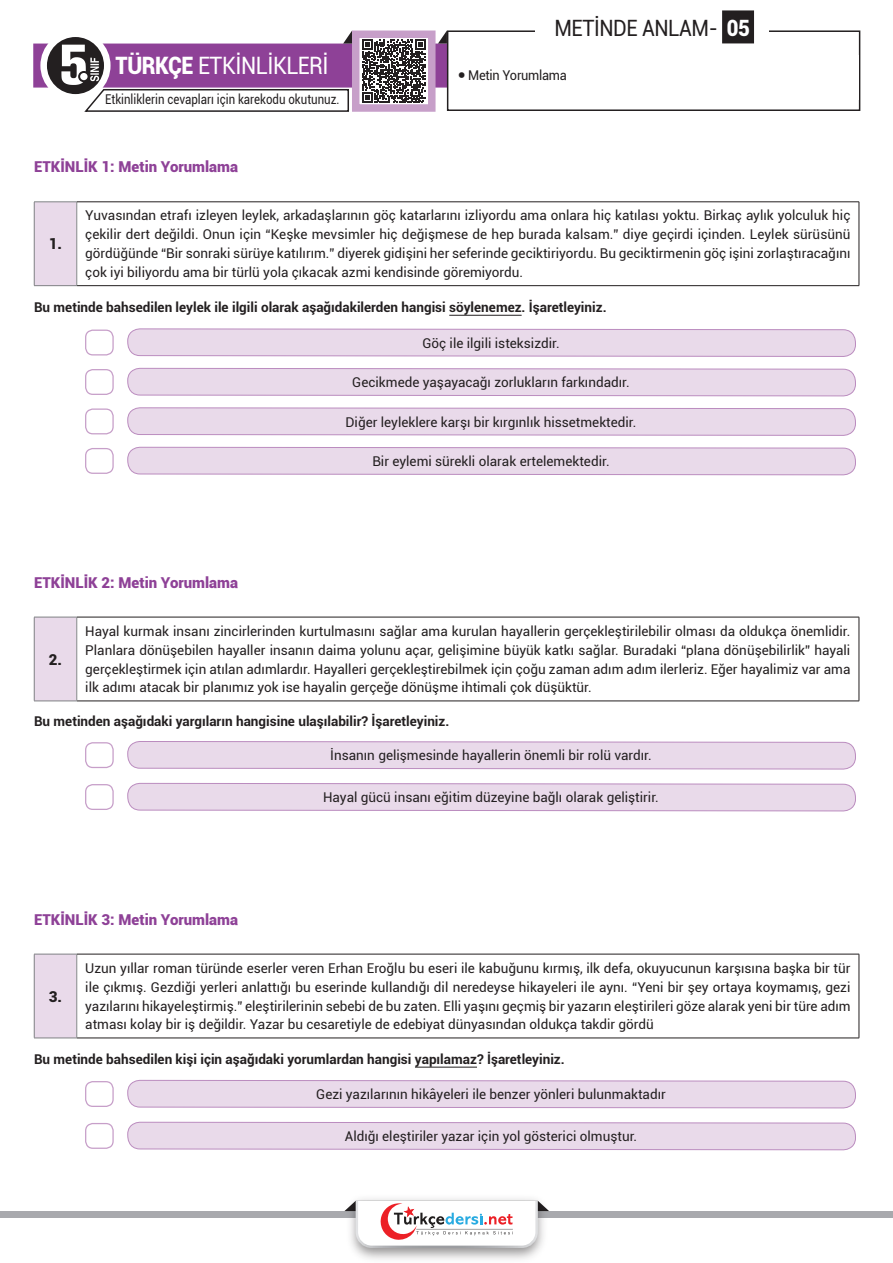
<style>
.page{position:relative;width:893px;height:1263px;background:#fff}
.page>*{position:absolute;margin:0;border:0;box-sizing:border-box;transform-origin:0 0}
.t1{font:24px "Roboto";letter-spacing:-.02em;color:#fff;scale:.9 1}
.t2{font:22.5px "Roboto";letter-spacing:-.02em;color:#231f20;scale:.9 1}
.t3{font:900 15px "Roboto";color:#8e4197}
.t4{font:900 15px "Roboto";color:#231f20}
.t5{font:13.5px/18.9px "Roboto";color:#231f20;text-align:justify}
.t6{font:700 13.5px "Roboto";color:#231f20}
.t7{font:13.5px "Roboto";color:#231f20;scale:.85 1}
.t8{font:13.5px "Roboto";letter-spacing:-.02em;color:#231f20;scale:.95 1}
.s1{font-weight:900}
.s2{font-weight:900;color:#fff}
.s3{font-family:"CANT Adahelvetica"}
</style>
<div class="page">
<div style="left:0;top:1211px;width:893px;height:6px;background:#a8a9ad"></div>
<svg style="left:344px;top:1198px;width:205px;height:51px"></svg>
<div style="left:33px;top:44px;width:436px;height:44px;background:#8e4197;border:2px solid #8e4197"></div>
<div style="left:448px;top:31px;width:412px;height:79px;background:#fff"></div>
<div style="left:447px;top:30px;width:413px;height:81px;border:2px solid #231f20"></div>
<svg style="left:438px;top:31px;width:9px;height:13px"></svg>
<div style="left:352px;top:31px;width:84px;height:81px;background:#fff;border:8px solid #c79fc9"></div>
<div style="left:458px;top:56px;width:401px;height:44px;background:#fff"></div>
<div style="left:40px;top:30px;width:71px;height:71px;background:#fff;border-radius:50%"></div>
<div style="left:47px;top:37px;width:57px;height:57px;background:#231f20;border-radius:50%"></div>
<svg style="left:61px;top:31px;width:291px;height:81px"></svg>
<div style="left:80px;top:73px;width:8px;height:7px;background:#fff;border-radius:50%"></div>
<hr style="left:449px;top:315px;width:73px;height:1px;background:#231f20">
<svg style="left:127px;top:328px;width:729px;height:29px;background:#e6d6e7"></svg>
<div style="left:85px;top:330px;width:29px;height:25px;border:1px solid #c79fc9;border-radius:7px"></div>
<svg style="left:127px;top:407px;width:729px;height:29px;background:#e6d6e7"></svg>
<div style="left:85px;top:408px;width:29px;height:26px;border:1px solid #c79fc9;border-radius:7px"></div>
<svg style="left:127px;top:368px;width:729px;height:29px;background:#e6d6e7"></svg>
<div style="left:85px;top:369px;width:29px;height:26px;border:1px solid #c79fc9;border-radius:7px"></div>
<svg style="left:127px;top:446px;width:729px;height:30px;background:#e7d7e8"></svg>
<div style="left:85px;top:448px;width:29px;height:26px;border:1px solid #c79fc9;border-radius:7px"></div>
<div style="left:34px;top:202px;width:43px;height:84px;background:#e9daea"></div>
<hr style="left:859px;top:202px;width:1px;height:83px;background:#231f20">
<hr style="left:77px;top:285px;width:782px;height:1px;background:#231f20">
<hr style="left:34px;top:202px;width:43px;height:1px;background:#808285">
<hr style="left:34px;top:202px;width:1px;height:83px;background:#808285">
<hr style="left:34px;top:285px;width:43px;height:1px;background:#808285">
<hr style="left:77px;top:202px;width:1px;height:83px;background:#808285">
<hr style="left:77px;top:202px;width:782px;height:1px;background:#231f20">
<svg style="left:127px;top:741px;width:729px;height:29px;background:#e6d6e7"></svg>
<div style="left:85px;top:742px;width:29px;height:26px;border:1px solid #c79fc9;border-radius:7px"></div>
<svg style="left:127px;top:783px;width:729px;height:29px;background:#e6d6e7"></svg>
<div style="left:85px;top:784px;width:29px;height:26px;border:1px solid #c79fc9;border-radius:7px"></div>
<div style="left:34px;top:617px;width:43px;height:84px;background:#e9daea"></div>
<hr style="left:859px;top:617px;width:1px;height:84px;background:#231f20">
<hr style="left:77px;top:701px;width:782px;height:1px;background:#231f20">
<hr style="left:34px;top:617px;width:43px;height:1px;background:#808285">
<hr style="left:34px;top:617px;width:1px;height:84px;background:#808285">
<hr style="left:34px;top:701px;width:43px;height:1px;background:#808285">
<hr style="left:77px;top:617px;width:1px;height:84px;background:#808285">
<hr style="left:77px;top:617px;width:782px;height:1px;background:#231f20">
<hr style="left:415px;top:1067px;width:62px;height:1px;background:#231f20">
<svg style="left:127px;top:1079px;width:729px;height:30px;background:#e7d7e8"></svg>
<div style="left:85px;top:1081px;width:29px;height:26px;border:1px solid #c79fc9;border-radius:7px"></div>
<svg style="left:127px;top:1121px;width:729px;height:29px;background:#e6d6e8"></svg>
<div style="left:85px;top:1123px;width:29px;height:26px;border:1px solid #c79fc9;border-radius:7px"></div>
<div style="left:34px;top:954px;width:43px;height:84px;background:#e9daea"></div>
<hr style="left:859px;top:954px;width:1px;height:84px;background:#231f20">
<hr style="left:77px;top:1038px;width:782px;height:1px;background:#231f20">
<hr style="left:34px;top:954px;width:43px;height:1px;background:#808285">
<hr style="left:34px;top:954px;width:1px;height:84px;background:#808285">
<hr style="left:34px;top:1038px;width:43px;height:1px;background:#808285">
<hr style="left:77px;top:954px;width:1px;height:84px;background:#808285">
<hr style="left:77px;top:954px;width:782px;height:1px;background:#231f20">
<div style="left:535px;top:14px;width:234px;height:33px;background:#fff"></div>
<div style="left:722px;top:10px;width:32px;height:33px;background:#231f20"></div>
<svg style="left:362px;top:39px;width:64px;height:64px"></svg>
<h1 class="t1" style="left:116px;top:49px;width:238px"><span class="s1">TÜRKÇE</span> ETKİNLİKLERİ</h1>
<p class="t7" style="left:105px;top:90px;width:277px">Etkinliklerin cevapları için karekodu okutunuz.</p>
<p class="t3" style="left:34px;top:156px;width:206px">ETKİNLİK 1: Metin Yorumlama</p>
<h2 class="t2" style="left:554px;top:12px;width:219px">METİNDE ANLAM- <span class="s2">05</span></h2>
<p class="t8" style="left:458px;top:66px;width:116px"><span class="s3">•</span> Metin Yorumlama</p>
<p class="t4" style="left:49px;top:233px;width:15px">1.</p>
<p class="t5" style="left:85px;top:206px;width:767px">Yuvasından etrafı izleyen leylek, arkadaşlarının göç katarlarını izliyordu ama onlara hiç katılası yoktu. Birkaç aylık yolculuk hiç çekilir dert değildi. Onun için “Keşke mevsimler hiç değişmese de hep burada kalsam.” diye geçirdi içinden. Leylek sürüsünü gördüğünde “Bir sonraki sürüye katılırım.” diyerek gidişini her seferinde geciktiriyordu. Bu geciktirmenin göç işini zorlaştıracağını çok iyi biliyordu ama bir türlü yola çıkacak azmi kendisinde göremiyordu.</p>
<p class="t6" style="left:34px;top:298px;width:574px">Bu metinde bahsedilen leylek ile ilgili olarak aşağıdakilerden hangisi söylenemez. İşaretleyiniz.</p>
<p class="t5" style="left:422px;top:333px;width:139px">Göç ile ilgili isteksizdir.</p>
<p class="t5" style="left:352px;top:372px;width:279px">Gecikmede yaşayacağı zorlukların farkındadır.</p>
<p class="t5" style="left:345px;top:412px;width:293px">Diğer leyleklere karşı bir kırgınlık hissetmektedir.</p>
<p class="t3" style="left:34px;top:572px;width:206px">ETKİNLİK 2: Metin Yorumlama</p>
<p class="t5" style="left:372px;top:451px;width:239px">Bir eylemi sürekli olarak ertelemektedir.</p>
<p class="t4" style="left:49px;top:649px;width:15px">2.</p>
<p class="t5" style="left:85px;top:621px;width:767px">Hayal kurmak insanı zincirlerinden kurtulmasını sağlar ama kurulan hayallerin gerçekleştirilebilir olması da oldukça önemlidir.<br>Planlara dönüşebilen hayaller insanın daima yolunu açar, gelişimine büyük katkı sağlar. Buradaki “plana dönüşebilirlik” hayali gerçekleştirmek için atılan adımlardır. Hayalleri gerçekleştirebilmek için çoğu zaman adım adım ilerleriz. Eğer hayalimiz var ama ilk adımı atacak bir planımız yok ise hayalin gerçeğe dönüşme ihtimali çok düşüktür.</p>
<p class="t6" style="left:34px;top:712px;width:417px">Bu metinden aşağıdaki yargıların hangisine ulaşılabilir? İşaretleyiniz.</p>
<p class="t5" style="left:330px;top:745px;width:323px">İnsanın gelişmesinde hayallerin önemli bir rolü vardır.</p>
<p class="t5" style="left:323px;top:787px;width:337px">Hayal gücü insanı eğitim düzeyine bağlı olarak geliştirir.</p>
<p class="t3" style="left:34px;top:908px;width:206px">ETKİNLİK 3: Metin Yorumlama</p>
<p class="t4" style="left:49px;top:986px;width:15px">3.</p>
<p class="t5" style="left:85px;top:958px;width:767px">Uzun yıllar roman türünde eserler veren Erhan Eroğlu bu eseri ile kabuğunu kırmış, ilk defa, okuyucunun karşısına başka bir tür ile çıkmış. Gezdiği yerleri anlattığı bu eserinde kullandığı dil neredeyse hikayeleri ile aynı. “Yeni bir şey ortaya koymamış, gezi yazılarını hikayeleştirmiş.” eleştirilerinin sebebi de bu zaten. Elli yaşını geçmiş bir yazarın eleştirileri göze alarak yeni bir türe adım atması kolay bir iş değildir. Yazar bu cesaretiyle de edebiyat dünyasından oldukça takdir gördü</p>
<p class="t6" style="left:34px;top:1050px;width:532px">Bu metinde bahsedilen kişi için aşağıdaki yorumlardan hangisi yapılamaz? İşaretleyiniz.</p>
<p class="t5" style="left:316px;top:1084px;width:351px">Gezi yazılarının hikâyeleri ile benzer yönleri bulunmaktadır</p>
<p class="t5" style="left:345px;top:1126px;width:294px">Aldığı eleştiriler yazar için yol gösterici olmuştur.</p>
</div>
